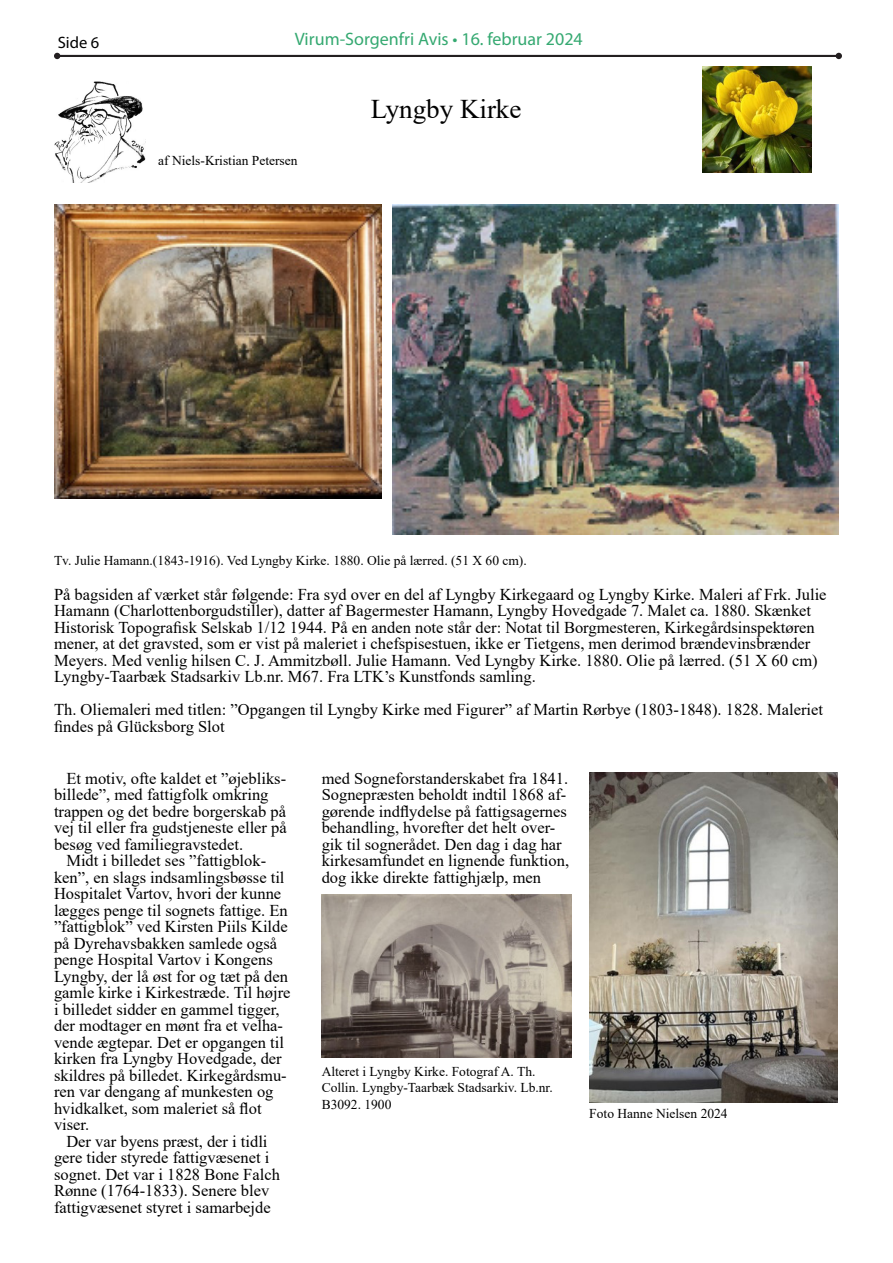
<style>
.page{position:relative;width:893px;height:1263px;background:#fff}
.page>*{position:absolute;margin:0;border:0;box-sizing:border-box;transform-origin:0 0}
.t1{font:27px "Times New Roman";color:#000}
.t2{font:18px "Myriad Pro";color:#35a971}
.t3{font:16.5px/16.5px "Times New Roman";color:#000}
.t4{font:16.5px "Myriad Pro";color:#000}
.t5{font:13.5px/16.5px "Times New Roman";color:#000}
</style>
<div class="page">
<hr style="left:57px;top:55px;width:782px;height:2px;background:#231f20">
<svg style="left:54px;top:53px;width:6px;height:6px"></svg>
<svg style="left:836px;top:53px;width:6px;height:6px"></svg>
<img style="left:54px;top:81px;width:91px;height:101px">
<img style="left:54px;top:204px;width:328px;height:294px">
<img style="left:393px;top:204px;width:446px;height:331px">
<img style="left:322px;top:894px;width:249px;height:163px">
<img style="left:589px;top:772px;width:248px;height:331px">
<img style="left:702px;top:67px;width:110px;height:105px">
<p class="t4" style="left:58px;top:33px;width:43px">Side 6</p>
<p class="t2" style="left:295px;top:28px;width:289px">Virum-Sorgenfri Avis • 16. februar 2024</p>
<p class="t5" style="left:158px;top:152px;width:141px">af Niels-Kristian Petersen</p>
<p class="t1" style="left:371px;top:90px;width:152px">Lyngby Kirke</p>
<p class="t5" style="left:54px;top:552px;width:474px">Tv. Julie Hamann.(1843-1916). Ved Lyngby Kirke. 1880. Olie på lærred. (51 X 60 cm).</p>
<p class="t3" style="left:54px;top:586px;width:774px">På bagsiden af værket står følgende: Fra syd over en del af Lyngby Kirkegaard og Lyngby Kirke. Maleri af Frk. Julie Hamann (Charlottenborgudstiller), datter af Bagermester Hamann, Lyngby Hovedgade 7. Malet ca. 1880. Skænket Historisk Topografisk Selskab 1/12 1944. På en anden note står der: Notat til Borgmesteren, Kirkegårdsinspektøren mener, at det gravsted, som er vist på maleriet i chefspisestuen, ikke er Tietgens, men derimod brændevinsbrænder Meyers. Med venlig hilsen C. J. Ammitzbøll. Julie Hamann. Ved Lyngby Kirke. 1880. Olie på lærred. (51 X 60 cm)<br>Lyngby-Taarbæk Stadsarkiv Lb.nr. M67. Fra LTK’s Kunstfonds samling.</p>
<p class="t3" style="left:54px;top:701px;width:770px">Th. Oliemaleri med titlen: ”Opgangen til Lyngby Kirke med Figurer” af Martin Rørbye (1803-1848). 1828. Maleriet findes på Glücksborg Slot</p>
<p class="t3" style="left:54px;top:769px;width:234px;text-indent:12px">Et motiv, ofte kaldet et ”øjebliks&shy;billede”, med fattigfolk omkring trappen og det bedre borgerskab på vej til eller fra gudstjeneste eller på besøg ved familiegravstedet.</p>
<p class="t3" style="left:54px;top:852px;width:238px;text-indent:12px">Midt i billedet ses ”fattigblok&shy;ken”, en slags indsamlingsbøsse til<br>Hospitalet Vartov, hvori der kunne lægges penge til sognets fattige. En ”fattigblok” ved Kirsten Piils Kilde på Dyrehavsbakken samlede også penge Hospital Vartov i Kongens<br>Lyngby, der lå øst for og tæt på den gamle kirke i Kirkestræde. Til højre i billedet sidder en gammel tigger, der modtager en mønt fra et velha&shy;vende ægtepar. Det er opgangen til kirken fra Lyngby Hovedgade, der skildres på billedet. Kirkegårdsmu&shy;ren var dengang af munkesten og hvidkalket, som maleriet så flot viser.</p>
<p class="t3" style="left:54px;top:1132px;width:227px;text-indent:12px">Der var byens præst, der i tidli gere tider styrede fattigvæsenet i sognet. Det var i 1828 Bone Falch Rønne (1764-1833). Senere blev fattigvæsenet styret i samarbejde</p>
<p class="t3" style="left:322px;top:769px;width:249px">med Sogneforstanderskabet fra 1841.<br>Sognepræsten beholdt indtil 1868 af&shy;gørende indflydelse på fattigsagernes behandling, hvorefter det helt over&shy;gik til sognerådet. Den dag i dag har kirkesamfundet en lignende funktion, dog ikke direkte fattighjælp, men</p>
<p class="t5" style="left:322px;top:1062px;width:233px">Alteret i Lyngby Kirke. Fotograf A. Th.<br>Collin. Lyngby-Taarbæk Stadsarkiv. Lb.nr.<br>B3092. 1900</p>
<p class="t5" style="left:589px;top:1105px;width:140px">Foto Hanne Nielsen 2024</p>
</div>
